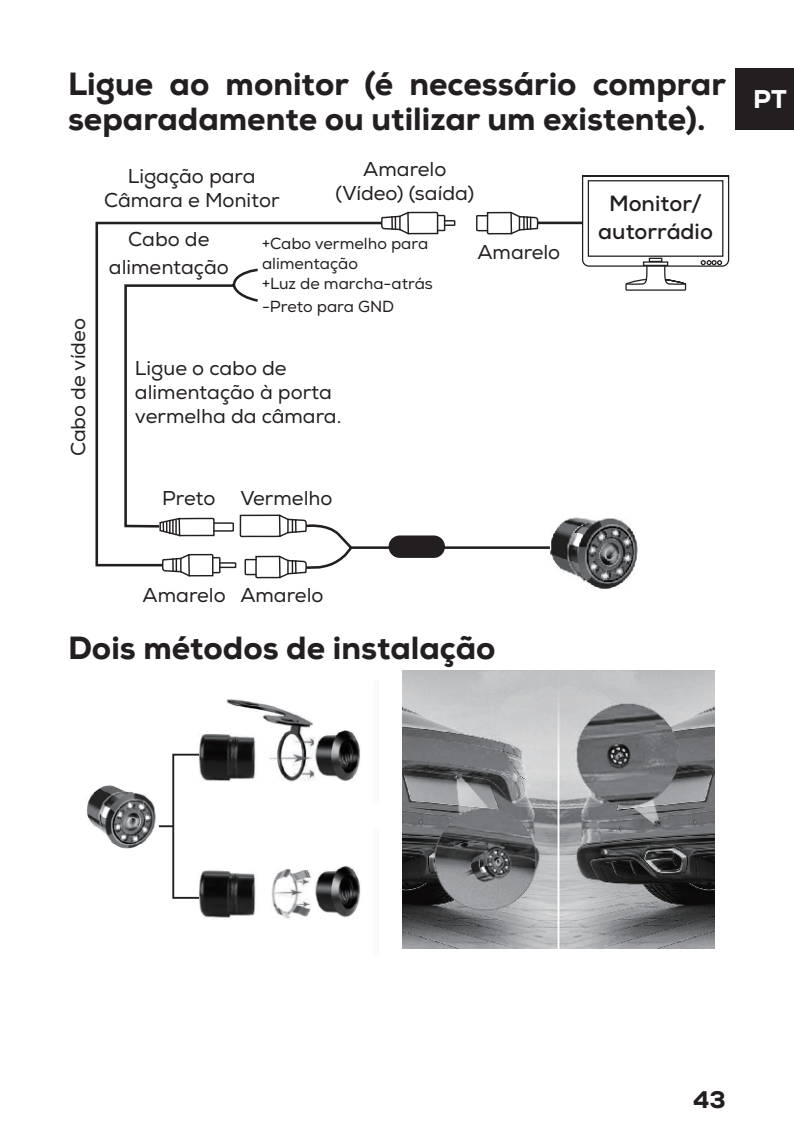
<style>
.page{position:relative;width:794px;height:1134px;background:#fff}
.page>*{position:absolute;margin:0;border:0;box-sizing:border-box;transform-origin:0 0}
.t1{font:800 32px/35.2px "Nexa";color:#231f20}
.t2{font:800 25.6px "Nexa";color:#fff}
.t3{font:800 24px "Nexa";color:#231f20}
.t4{font:700 22px/28px "Nexa";color:#231f20;text-align:center}
.t5{font:20px/24px "Nexa";color:#231f20;text-align:center}
.t6{font:16px/20px "Nexa";color:#231f20}
</style>
<div class="page">
<div style="left:735px;top:68px;width:59px;height:61px;background:#231f20"></div>
<svg style="left:381px;top:211px;width:75px;height:24px"></svg>
<svg style="left:95px;top:220px;width:289px;height:347px"></svg>
<svg style="left:123px;top:267px;width:230px;height:312px"></svg>
<hr style="left:351px;top:546px;width:38px;height:3px;background:#231f20">
<hr style="left:444px;top:546px;width:106px;height:3px;background:#231f20">
<div style="left:388px;top:535px;width:57px;height:23px;background:#231f20;border-radius:11px"></div>
<img style="left:551px;top:517px;width:87px;height:72px">
<svg style="left:476px;top:211px;width:63px;height:24px"></svg>
<hr style="left:626px;top:289px;width:59px;height:2px;background:#231f20">
<svg style="left:581px;top:175px;width:148px;height:115px"></svg>
<hr style="left:537px;top:222px;width:45px;height:2px;background:#231f20">
<img style="left:86px;top:680px;width:293px;height:274px">
<img style="left:402px;top:671px;width:312px;height:277px">
<div style="left:172px;top:754px;width:28px;height:145px;border:2px solid #231f20"></div>
<svg style="left:159px;top:825px;width:14px;height:2px"></svg>
<h1 class="t1" style="left:68px;top:67px;width:659px">Ligue ao monitor (é necessário comprar separadamente ou utilizar um existente).</h1>
<p class="t5" style="left:66px;top:456px;width:140px;rotate:-90deg">Cabo de vídeo</p>
<p class="t5" style="left:335px;top:158px;width:140px">Amarelo (Vídeo) (saída)</p>
<p class="t6" style="left:262px;top:234px;width:172px">+Cabo vermelho para alimentação<br>+Luz de marcha-atrás</p>
<p class="t5" style="left:104px;top:164px;width:177px">Ligação para<br>Câmara e Monitor</p>
<p class="t5" style="left:109px;top:225px;width:121px;line-height:28px">Cabo de alimentação</p>
<p class="t5" style="left:477px;top:241px;width:84px">Amarelo</p>
<p class="t6" style="left:262px;top:297px;width:134px">-Preto para GND</p>
<p class="t5" style="left:135px;top:356px;width:208px;text-align:left">Ligue o cabo de alimentação à porta vermelha da câmara.</p>
<p class="t5" style="left:162px;top:486px;width:55px">Preto</p>
<p class="t5" style="left:240px;top:486px;width:94px">Vermelho</p>
<p class="t4" style="left:598px;top:189px;width:116px">Monitor/ autorrádio</p>
<p class="t2" style="left:753px;top:82px;width:35px">PT</p>
<p class="t5" style="left:143px;top:584px;width:85px">Amarelo</p>
<p class="t5" style="left:240px;top:584px;width:85px">Amarelo</p>
<h1 class="t1" style="left:68px;top:631px;width:429px">Dois métodos de instalação</h1>
<p class="t3" style="left:693px;top:1085px;width:34px">43</p>
</div>
